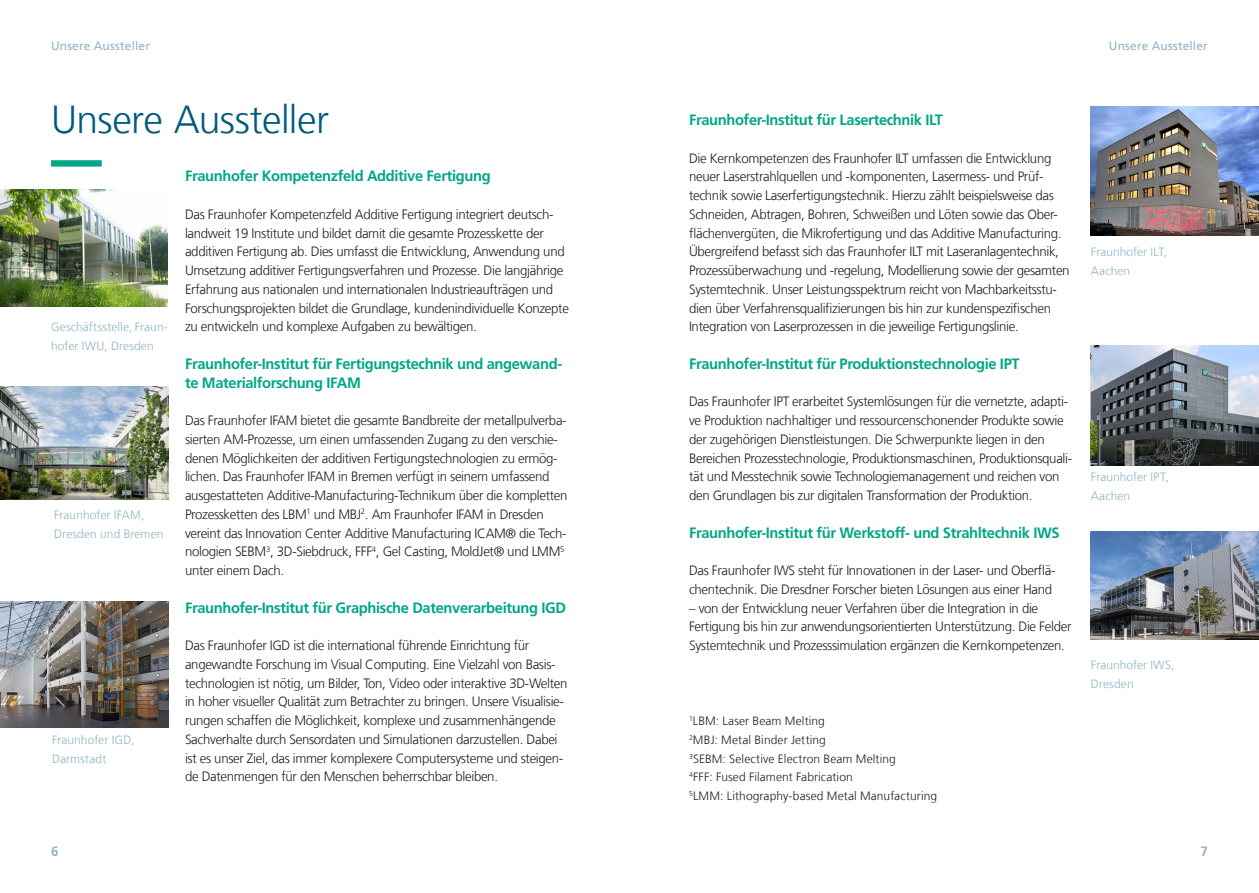
<style>
.page{position:relative;width:1259px;height:893px;background:#fff}
.page>*{position:absolute;margin:0;border:0;box-sizing:border-box;transform-origin:0 0}
.Ueberschrift_26_31_2{font:300 39px "Frutiger LT Com";letter-spacing:-.015em;color:#005b7f}
.Zwischenueberschrift{font:700 15px/18.8px "Frutiger LT Com";letter-spacing:-.025em;color:#00a786}
.Zwischenueberschrift-2{font:300 13.5px/18.8px "Frutiger LT Com";letter-spacing:-.025em;color:#231f20}
.Fliesstext_9_12_5_sc{font:300 13.5px/18.8px "Frutiger LT Com";letter-spacing:-.025em;color:#231f20}
.t1{font:700 13.5px "Frutiger LT Com";color:#93b3c3}
.Bildtext_Marginal_8{font:300 12px/18.8px "Frutiger LT Com";letter-spacing:.01em;color:#93b3c3}
.Fliesstext_9_12_5_sc-2{font:300 12px "Frutiger LT Com";letter-spacing:.01em;color:#231f20}
.t2{font:12px "Frutiger LT Com";letter-spacing:.01em;color:#93b3c3}
</style>
<div class="page">
<img style="left:1091px;top:106px;width:168px;height:130px">
<img style="left:1091px;top:345px;width:168px;height:120px">
<img style="left:0;top:601px;width:168px;height:127px">
<img style="left:0;top:386px;width:168px;height:113px">
<img style="left:0;top:189px;width:167px;height:117px">
<img style="left:1091px;top:532px;width:168px;height:108px">
<svg style="left:51px;top:160px;width:51px;height:7px"></svg>
<p class="t2" style="left:51px;top:39px;width:100px">Unsere Aussteller</p>
<p class="t2" style="left:1109px;top:39px;width:100px">Unsere Aussteller</p>
<p class="Ueberschrift_26_31_2" style="left:51px;top:97px;width:279px">Unsere Aussteller</p>
<p class="Zwischenueberschrift" style="left:689px;top:111px;width:255px">Fraunhofer-Institut für Lasertechnik ILT</p>
<p class="Fliesstext_9_12_5_sc" style="left:689px;top:149px;width:382px">Die Kernkompetenzen des Fraunhofer ILT umfassen die Entwicklung neuer Laserstrahlquellen und -komponenten, Lasermess- und Prüf&shy;technik sowie Laserfertigungstechnik. Hierzu zählt beispielsweise das Schneiden, Abtragen, Bohren, Schweißen und Löten sowie das Ober&shy;flächenvergüten, die Mikrofertigung und das Additive Manufacturing.<br>Übergreifend befasst sich das Fraunhofer ILT mit Laseranlagentechnik, Prozessüberwachung und -regelung, Modellierung sowie der gesamten Systemtechnik. Unser Leistungsspektrum reicht von Machbarkeitsstu&shy;dien über Verfahrensqualifizierungen bis hin zur kundenspezifischen Integration von Laserprozessen in die jeweilige Fertigungslinie.</p>
<p class="Zwischenueberschrift" style="left:689px;top:354px;width:332px">Fraunhofer-Institut für Produktionstechnologie IPT</p>
<p class="Fliesstext_9_12_5_sc" style="left:689px;top:392px;width:385px">Das Fraunhofer IPT erarbeitet Systemlösungen für die vernetzte, adapti&shy;ve Produktion nachhaltiger und ressourcenschonender Produkte sowie der zugehörigen Dienstleistungen. Die Schwerpunkte liegen in den Bereichen Prozesstechnologie, Produktionsmaschinen, Produktionsquali&shy;tät und Messtechnik sowie Technologiemanagement und reichen von den Grundlagen bis zur digitalen Transformation der Produktion.</p>
<p class="Zwischenueberschrift" style="left:689px;top:523px;width:372px">Fraunhofer-Institut für Werkstoff- und Strahltechnik IWS</p>
<p class="Zwischenueberschrift-2" style="left:689px;top:561px;width:368px">Das Fraunhofer IWS steht für Innovationen in der Laser- und Oberflä&shy;chentechnik. Die Dresdner Forscher bieten Lösungen aus einer Hand</p>
<p class="Zwischenueberschrift-2" style="left:689px;top:599px;width:384px">– von der Entwicklung neuer Verfahren über die Integration in die<br>Fertigung bis hin zur anwendungsorientierten Unterstützung. Die Felder<br>Systemtechnik und Prozesssimulation ergänzen die Kernkompetenzen.</p>
<p class="Zwischenueberschrift" style="left:185px;top:167px;width:307px">Fraunhofer Kompetenzfeld Additive Fertigung</p>
<p class="Zwischenueberschrift-2" style="left:185px;top:205px;width:385px">Das Fraunhofer Kompetenzfeld Additive Fertigung integriert deutsch&shy;landweit 19 Institute und bildet damit die gesamte Prozesskette der additiven Fertigung ab. Dies umfasst die Entwicklung, Anwendung und Umsetzung additiver Fertigungsverfahren und Prozesse. Die langjährige Erfahrung aus nationalen und internationalen Industrieaufträgen und Forschungsprojekten bildet die Grundlage, kundenindividuelle Konzepte zu entwickeln und komplexe Aufgaben zu bewältigen.</p>
<p class="Zwischenueberschrift" style="left:185px;top:354px;width:379px">Fraunhofer-Institut für Fertigungstechnik und angewand&shy;te Materialforschung IFAM</p>
<p class="Zwischenueberschrift-2" style="left:185px;top:411px;width:384px">Das Fraunhofer IFAM bietet die gesamte Bandbreite der metallpulverba&shy;sierten AM-Prozesse, um einen umfassenden Zugang zu den verschie&shy;denen Möglichkeiten der additiven Fertigungstechnologien zu ermög&shy;lichen. Das Fraunhofer IFAM in Bremen verfügt in seinem umfassend ausgestatteten Additive-Manufacturing-Technikum über die kompletten Prozessketten des LBM<sup>1</sup> und MBJ<sup>2</sup>. Am Fraunhofer IFAM in Dresden vereint das Innovation Center Additive Manufacturing ICAM® die Tech&shy;nologien SEBM<sup>3</sup>, 3D-Siebdruck, FFF<sup>4</sup>, Gel Casting, MoldJet® und LMM<sup>5 </sup>unter einem Dach.</p>
<p class="Zwischenueberschrift" style="left:185px;top:598px;width:382px">Fraunhofer-Institut für Graphische Datenverarbeitung IGD</p>
<p class="Zwischenueberschrift-2" style="left:185px;top:636px;width:384px">Das Fraunhofer IGD ist die international führende Einrichtung für angewandte Forschung im Visual Computing. Eine Vielzahl von Basis&shy;technologien ist nötig, um Bilder, Ton, Video oder interaktive 3D-Welten in hoher visueller Qualität zum Betrachter zu bringen. Unsere Visualisie&shy;rungen schaffen die Möglichkeit, komplexe und zusammenhängende Sachverhalte durch Sensordaten und Simulationen darzustellen. Dabei ist es unser Ziel, das immer komplexere Computersysteme und steigen&shy;de Datenmengen für den Menschen beherrschbar bleiben.</p>
<p class="Bildtext_Marginal_8" style="left:51px;top:318px;width:118px">Geschäftsstelle, Fraun&shy;hofer IWU, Dresden</p>
<p class="Bildtext_Marginal_8" style="left:54px;top:505px;width:111px">Fraunhofer IFAM,<br>Dresden und Bremen</p>
<p class="Fliesstext_9_12_5_sc-2" style="left:689px;top:714px;width:137px"><sup>1</sup>LBM: Laser Beam Melting</p>
<p class="Fliesstext_9_12_5_sc-2" style="left:689px;top:733px;width:138px"><sup>2</sup>MBJ: Metal Binder Jetting</p>
<p class="Fliesstext_9_12_5_sc-2" style="left:689px;top:751px;width:208px"><sup>3</sup>SEBM: Selective Electron Beam Melting</p>
<p class="Fliesstext_9_12_5_sc-2" style="left:689px;top:770px;width:165px"><sup>4</sup>FFF: Fused Filament Fabrication</p>
<p class="Fliesstext_9_12_5_sc-2" style="left:689px;top:789px;width:249px"><sup>5</sup>LMM: Lithography-based Metal Manufacturing</p>
<p class="Bildtext_Marginal_8" style="left:52px;top:730px;width:84px">Fraunhofer IGD,<br>Darmstadt</p>
<p class="t1" style="left:51px;top:844px;width:9px">6</p>
<p class="Bildtext_Marginal_8" style="left:1091px;top:243px;width:78px">Fraunhofer ILT,<br>Aachen</p>
<p class="Bildtext_Marginal_8" style="left:1091px;top:468px;width:79px">Fraunhofer IPT,<br>Aachen</p>
<p class="Bildtext_Marginal_8" style="left:1091px;top:655px;width:85px">Fraunhofer IWS,<br>Dresden</p>
<p class="t1" style="left:1200px;top:844px;width:9px">7</p>
</div>
